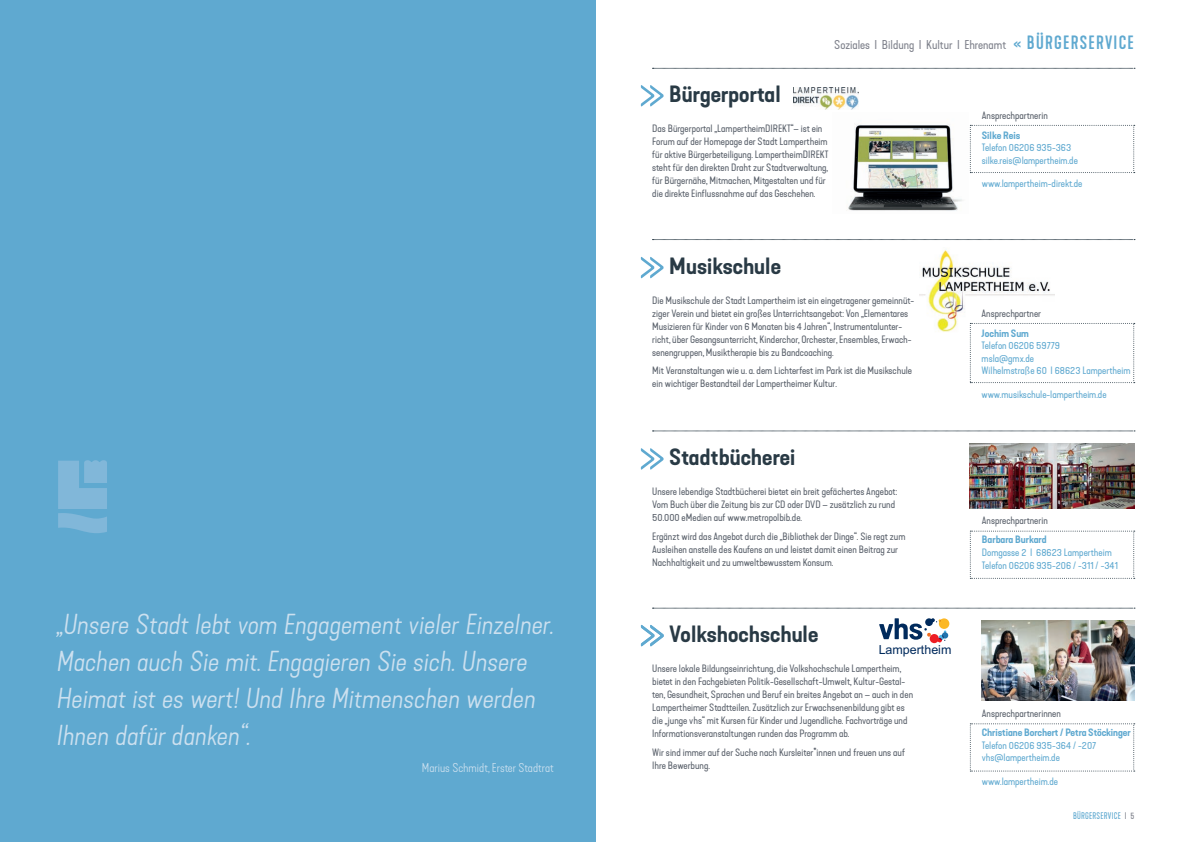
<style>
.page{position:relative;width:1191px;height:842px;background:#fff}
.page>*{position:absolute;margin:0;border:0;box-sizing:border-box;transform-origin:0 0}
.t1{font:italic 300 expanded 27px/37px "Kapra Neue";color:#cce0ef}
.t2{font:600 expanded 22px "Kapra Neue";letter-spacing:.005em;color:#293a45}
.t3{font:12.5px "Arial";color:#002a5c}
.t4{font:expanded 12px "Kapra Neue";color:#7f828c}
.t5{font:300 expanded 12px "Kapra Neue";color:#cce0ef}
.t6{font:expanded 10px/13px "Kapra Neue";color:#5a616b}
.t7{font:expanded 10px/12.5px "Kapra Neue";color:#5fa9d0}
.t8{font:600 expanded 10px "Kapra Neue";letter-spacing:-.005em;color:#5fa9d0}
.t9{font:9px "Kapra Neue";letter-spacing:.025em;color:#5fa9d0}
.s1{font-weight:500;font-stretch:normal;font-size:18px;color:#5fa9d0}
.s2{color:#7f828c}
</style>
<div class="page">
<svg style="left:652px;top:68px;width:483px;height:1px"></svg>
<div style="left:0;top:0;width:595px;height:842px;background:#5fa9d0"></div>
<svg style="left:58px;top:460px;width:49px;height:73px"></svg>
<img style="left:848px;top:124px;width:115px;height:87px">
<img style="left:919px;top:250px;width:135px;height:82px">
<svg style="left:969px;top:323px;width:165px;height:60px"></svg>
<svg style="left:969px;top:531px;width:165px;height:48px"></svg>
<svg style="left:969px;top:125px;width:165px;height:48px"></svg>
<svg style="left:969px;top:723px;width:165px;height:48px"></svg>
<svg style="left:641px;top:257px;width:22px;height:22px"></svg>
<svg style="left:641px;top:448px;width:22px;height:22px"></svg>
<svg style="left:641px;top:85px;width:22px;height:22px"></svg>
<svg style="left:641px;top:625px;width:23px;height:22px"></svg>
<svg style="left:652px;top:239px;width:483px;height:1px"></svg>
<svg style="left:652px;top:431px;width:483px;height:1px"></svg>
<svg style="left:652px;top:608px;width:483px;height:1px"></svg>
<img style="left:793px;top:87px;width:65px;height:23px">
<img style="left:981px;top:620px;width:154px;height:80px">
<svg style="left:879px;top:618px;width:70px;height:25px"></svg>
<img style="left:969px;top:444px;width:165px;height:65px">
<h1 class="t1" style="left:57px;top:606px;width:499px">„Unsere Stadt lebt vom Engagement vieler Einzelner.<br>Machen auch Sie mit. Engagieren Sie sich. Unsere Heimat ist es wert! Und Ihre Mitmenschen werden Ihnen dafür danken“.</h1>
<p class="t5" style="left:422px;top:760px;width:133px">Marius Schmidt, Erster Stadtrat</p>
<p class="t4" style="left:834px;top:37px;width:301px">Soziales I Bildung I Kultur I Ehrenamt <span class="s1">« BÜRGERSERVICE</span></p>
<h2 class="t2" style="left:669px;top:80px;width:113px">Bürgerportal</h2>
<p class="t6" style="left:652px;top:122px;width:178px">Das Bürgerportal „LampertheimDIREKT“– ist ein Forum auf der Homepage der Stadt Lampertheim für aktive Bürgerbeteiligung. LampertheimDIREKT steht für den direkten Draht zur Stadtverwaltung, für Bürgernähe, Mitmachen, Mitgestalten und für die direkte Einflussnahme auf das Geschehen.</p>
<h2 class="t2" style="left:669px;top:252px;width:113px">Musikschule</h2>
<p class="t6" style="left:652px;top:294px;width:264px">Die Musikschule der Stadt Lampertheim ist ein eingetragener gemeinnüt&shy;ziger Verein und bietet ein großes Unterrichtsangebot: Von „Elementares Musizieren für Kinder von 6 Monaten bis 4 Jahren“, Instrumentalunter&shy;richt, über Gesangsunterricht, Kinderchor, Orchester, Ensembles, Erwach&shy;senengruppen, Musiktherapie bis zu Bandcoaching.</p>
<p class="t6" style="left:652px;top:365px;width:261px">Mit Veranstaltungen wie u. a. dem Lichterfest im Park ist die Musikschule ein wichtiger Bestandteil der Lampertheimer Kultur.</p>
<h2 class="t2" style="left:669px;top:443px;width:128px">Stadtbücherei</h2>
<p class="t6" style="left:652px;top:485px;width:247px">Unsere lebendige Stadtbücherei bietet ein breit gefächertes Angebot:<br>Vom Buch über die Zeitung bis zur CD oder DVD – zusätzlich zu rund<br>50.000 eMedien auf www.metropolbib.de.</p>
<p class="t6" style="left:652px;top:530px;width:255px">Ergänzt wird das Angebot durch die „Bibliothek der Dinge“. Sie regt zum<br>Ausleihen anstelle des Kaufens an und leistet damit einen Beitrag zur<br>Nachhaltigkeit und zu umweltbewusstem Konsum.</p>
<h2 class="t2" style="left:669px;top:620px;width:151px">Volkshochschule</h2>
<p class="t6" style="left:652px;top:662px;width:262px">Unsere lokale Bildungseinrichtung, die Volkshochschule Lampertheim, bietet in den Fachgebieten Politik-Gesellschaft-Umwelt, Kultur-Gestal&shy;ten, Gesundheit, Sprachen und Beruf ein breites Angebot an – auch in den Lampertheimer Stadtteilen. Zusätzlich zur Erwachsenenbildung gibt es die „junge vhs“ mit Kursen für Kinder und Jugendliche. Fachvorträge und Informationsveranstaltungen runden das Programm ab.</p>
<p class="t6" style="left:652px;top:746px;width:254px">Wir sind immer auf der Suche nach Kursleiter*innen und freuen uns auf<br>Ihre Bewerbung.</p>
<p class="t3" style="left:878px;top:645px;width:74px">Lampertheim</p>
<p class="t6" style="left:981px;top:109px;width:67px">Ansprechpartnerin</p>
<p class="t8" style="left:981px;top:129px;width:40px">Silke Reis</p>
<p class="t7" style="left:981px;top:142px;width:98px">Telefon 06206 935-363 silke.reis@lampertheim.de</p>
<p class="t7" style="left:981px;top:178px;width:102px">www.lampertheim-direkt.de</p>
<p class="t6" style="left:981px;top:307px;width:61px">Ansprechpartner</p>
<p class="t8" style="left:981px;top:327px;width:49px">Jochim Sum</p>
<p class="t7" style="left:981px;top:340px;width:150px">Telefon 06206 59779<br>msla@gmx.de<br>Wilhelmstraße 60 I 68623 Lampertheim</p>
<p class="t7" style="left:981px;top:388px;width:127px">www.musikschule-lampertheim.de</p>
<p class="t6" style="left:981px;top:514px;width:68px">Ansprechpartnerin</p>
<p class="t8" style="left:981px;top:533px;width:66px">Barbara Burkard</p>
<p class="t7" style="left:981px;top:546px;width:138px">Domgasse 2 I 68623 Lampertheim<br>Telefon 06206 935-206 / -311 / -341</p>
<p class="t6" style="left:981px;top:707px;width:81px">Ansprechpartnerinnen</p>
<p class="t8" style="left:981px;top:726px;width:150px">Christiane Borchert / Petra Stöckinger</p>
<p class="t7" style="left:981px;top:739px;width:116px">Telefon 06206 935-364 / -207 vhs@lampertheim.de</p>
<p class="t7" style="left:981px;top:775px;width:78px">www.lampertheim.de</p>
<p class="t9" style="left:1073px;top:811px;width:63px">BÜRGERSERVICE <span class="s2">I 5</span></p>
</div>
